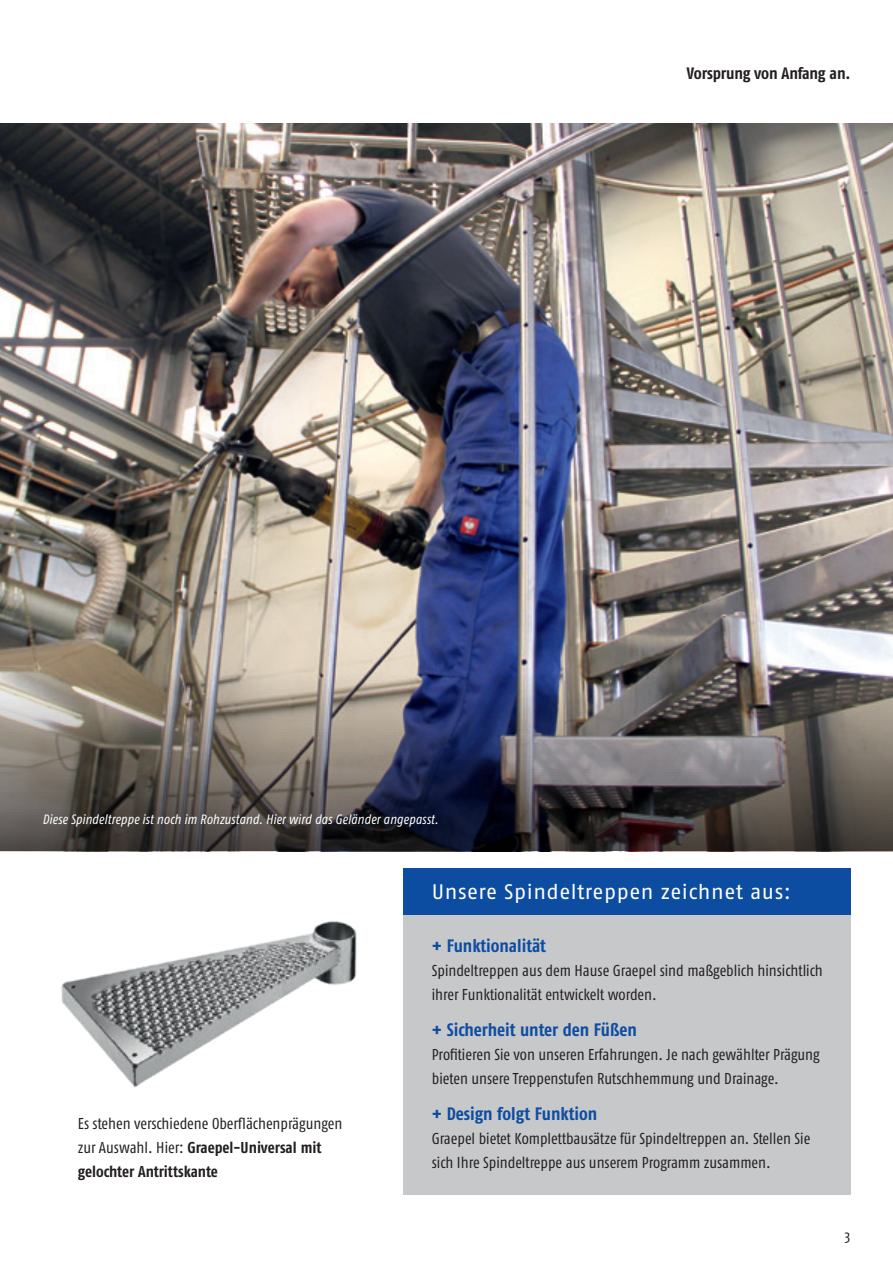
<style>
.page{position:relative;width:893px;height:1263px;background:#fff}
.page>*{position:absolute;margin:0;border:0;box-sizing:border-box;transform-origin:0 0}
.t1{font:21px "Fago No Regular Tf";letter-spacing:.025em;color:#fff}
.t2{font:700 condensed 18px "Fago Pro";color:#0d4da1}
.t3{font:700 condensed 16.5px "Fago Pro";letter-spacing:-.015em;color:#231f20}
.t4{font:condensed 15.75px/24px "Fago Pro";color:#231f20}
.t5{font:condensed 15px "Fago Pro";color:#231f20}
.t6{font:italic condensed 13.5px "Fago Pro";letter-spacing:.005em;color:#fff}
.s1{font-weight:700}
</style>
<div class="page">
<img style="left:0;top:123px;width:893px;height:728px">
<div style="left:403px;top:915px;width:447px;height:280px;background:#c7c8ca"></div>
<div style="left:403px;top:868px;width:447px;height:47px;background:#0d4da1"></div>
<img style="left:61px;top:921px;width:296px;height:167px">
<p class="t3" style="left:687px;top:64px;width:165px">Vorsprung von Anfang an.</p>
<p class="t6" style="left:43px;top:811px;width:397px">Diese Spindeltreppe ist noch im Rohzustand. Hier wird das Geländer angepasst.</p>
<p class="t4" style="left:78px;top:1111px;width:266px">Es stehen verschiedene Oberflächenprägungen zur Auswahl. Hier: <span class="s1">Graepel-Universal mit gelochter Antrittskante</span></p>
<h1 class="t1" style="left:432px;top:880px;width:361px">Unsere Spindeltreppen zeichnet aus:</h1>
<p class="t2" style="left:432px;top:935px;width:116px">+ Funktionalität</p>
<p class="t4" style="left:432px;top:958px;width:393px">Spindeltreppen aus dem Hause Graepel sind maßgeblich hinsichtlich ihrer Funktionalität entwickelt worden.</p>
<p class="t2" style="left:432px;top:1019px;width:207px">+ Sicherheit unter den Füßen</p>
<p class="t4" style="left:432px;top:1042px;width:390px">Profitieren Sie von unseren Erfahrungen. Je nach gewählter Prägung bieten unsere Treppenstufen Rutschhemmung und Drainage.</p>
<p class="t2" style="left:432px;top:1103px;width:167px">+ Design folgt Funktion</p>
<p class="t4" style="left:432px;top:1126px;width:380px">Graepel bietet Komplettbausätze für Spindeltreppen an. Stellen Sie sich Ihre Spindeltreppe aus unserem Programm zusammen.</p>
<p class="t5" style="left:845px;top:1226px;width:7px">3</p>
</div>
